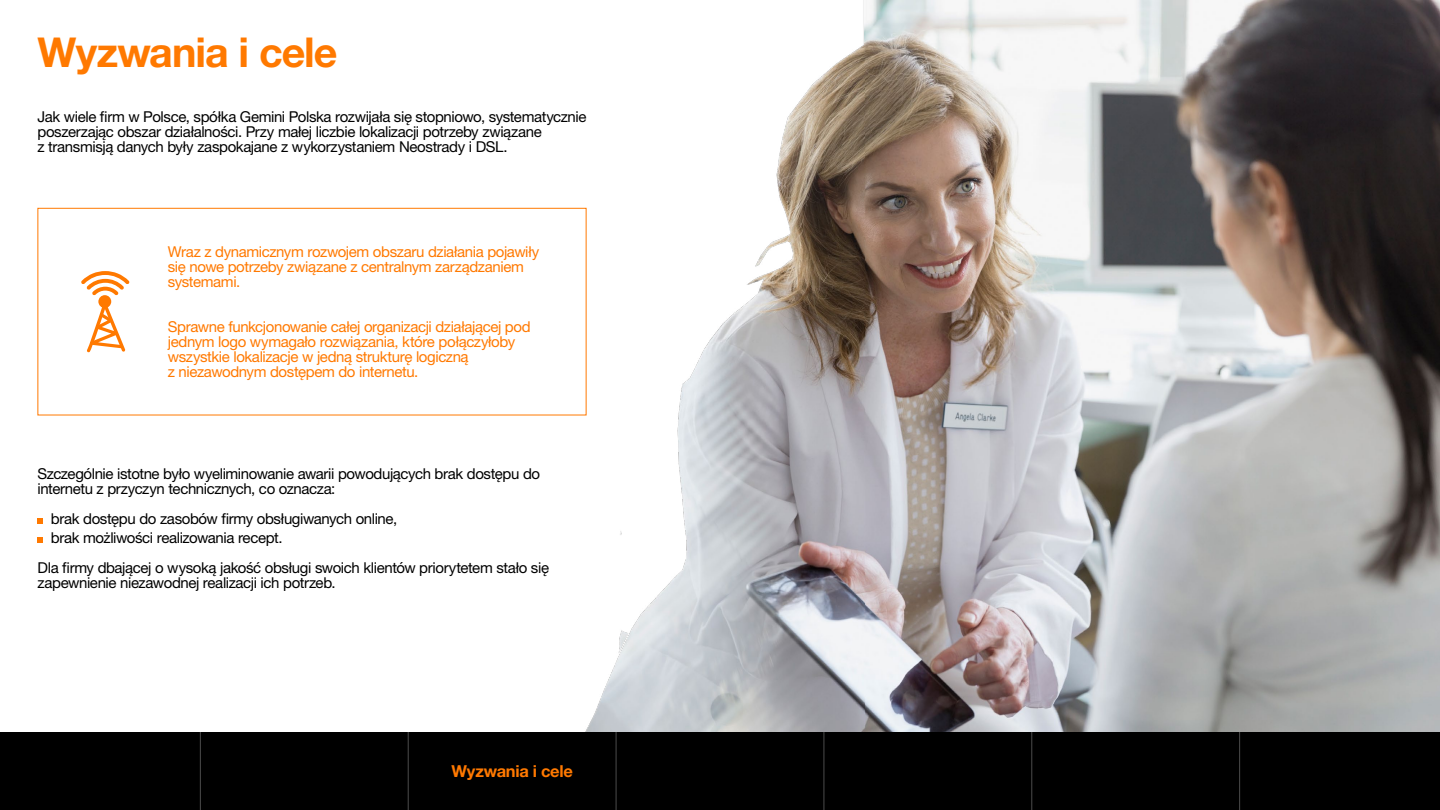
<style>
.page{position:relative;width:1440px;height:810px;background:#fff}
.page>*{position:absolute;margin:0;border:0;box-sizing:border-box;transform-origin:0 0}
.t1{font:700 41.25px "Helvetica Neue LT Pro";letter-spacing:-.025em;color:#ff7900}
.t2{font:700 16.5px "Helvetica Neue LT Pro";letter-spacing:-.015em;color:#ff7900}
.t3{font:15px/15px "Helvetica Neue LT Pro";letter-spacing:-.025em;color:#000}
.t4{font:15px/15px "Helvetica Neue LT Pro";letter-spacing:-.025em;color:#ff7900}
</style>
<div class="page">
<img style="left:572px;top:0;width:868px;height:732px">
<svg style="left:38px;top:518px;width:5px;height:6px"></svg>
<svg style="left:38px;top:537px;width:5px;height:6px"></svg>
<div style="left:38px;top:208px;width:548px;height:207px;border:1px solid #ff7900"></div>
<svg style="left:81px;top:271px;width:48px;height:24px"></svg>
<div style="left:98px;top:295px;width:13px;height:13px;background:#ff7900;border-radius:50%"></div>
<svg style="left:87px;top:303px;width:38px;height:49px"></svg>
<div style="left:0;top:732px;width:1440px;height:78px;background:#000"></div>
<hr style="left:200px;top:732px;width:1px;height:78px;background:#fff">
<hr style="left:408px;top:732px;width:1px;height:78px;background:#fff">
<hr style="left:616px;top:732px;width:1px;height:78px;background:#fff">
<hr style="left:824px;top:732px;width:1px;height:78px;background:#fff">
<hr style="left:1031px;top:732px;width:1px;height:78px;background:#fff">
<hr style="left:1239px;top:732px;width:1px;height:78px;background:#fff">
<h1 class="t1" style="left:38px;top:27px;width:302px">Wyzwania i cele</h1>
<p class="t3" style="left:38px;top:109px;width:551px">Jak wiele firm w Polsce, spółka Gemini Polska rozwijała się stopniowo, systematycznie poszerzając obszar działalności. Przy małej liczbie lokalizacji potrzeby związane<br>z transmisją danych były zaspokajane z wykorzystaniem Neostrady i DSL.</p>
<p class="t4" style="left:168px;top:244px;width:373px">Wraz z dynamicznym rozwojem obszaru działania pojawiły się nowe potrzeby związane z centralnym zarządzaniem systemami.</p>
<p class="t4" style="left:168px;top:319px;width:364px">Sprawne funkcjonowanie całej organizacji działającej pod jednym logo wymagało rozwiązania, które połączyłoby wszystkie lokalizacje w jedną strukturę logiczną<br>z niezawodnym dostępem do internetu.</p>
<p class="t3" style="left:38px;top:466px;width:504px">Szczególnie istotne było wyeliminowanie awarii powodujących brak dostępu do internetu z przyczyn technicznych, co oznacza:</p>
<p class="t3" style="left:51px;top:509px;width:348px;line-height:18.8px">brak dostępu do zasobów firmy obsługiwanych online, brak możliwości realizowania recept.</p>
<p class="t3" style="left:38px;top:560px;width:513px">Dla firmy dbającej o wysoką jakość obsługi swoich klientów priorytetem stało się zapewnienie niezawodnej realizacji ich potrzeb.</p>
<p class="t2" style="left:451px;top:761px;width:123px">Wyzwania i cele</p>
</div>
